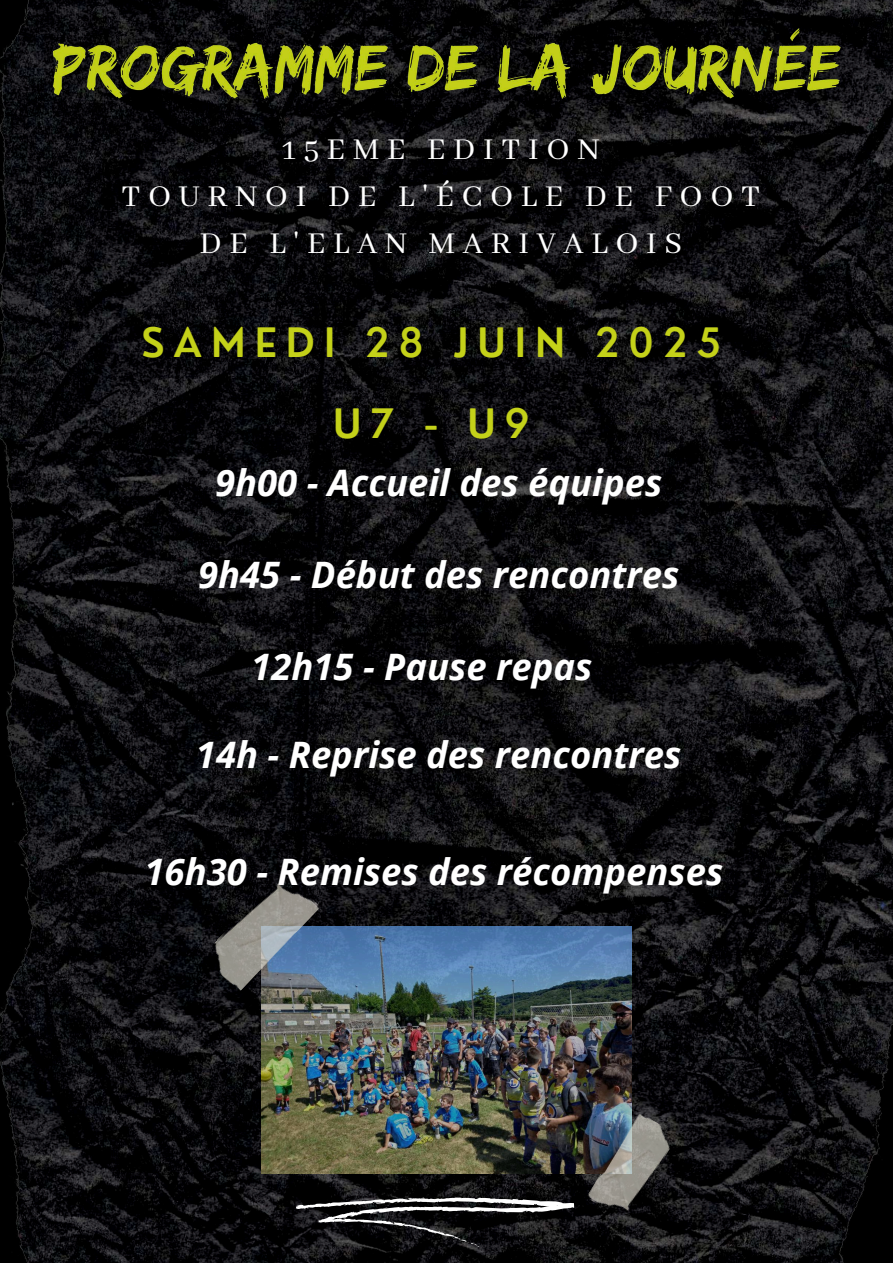
<style>
.page{position:relative;width:893px;height:1263px;background:#fff}
.page>*{position:absolute;margin:0;border:0;box-sizing:border-box;transform-origin:0 0}
.t1{font:600 39.53px "Nourd";letter-spacing:.225em;color:#c4d119}
.t2{font:italic 700 36.45px "Open Sans";color:#fff}
.t3{font:33.75px/47.2px "Abhaya Libre";letter-spacing:.225em;color:#fff;text-align:center}
</style>
<div class="page">
<img style="left:0;top:0;width:893px;height:1263px">
<svg style="left:295px;top:1197px;width:279px;height:50px;background:#333334"></svg>
<img style="left:261px;top:926px;width:371px;height:248px">
<img style="left:23px;top:2px;width:847px;height:129px">
<img style="left:202px;top:871px;width:119px;height:121px">
<img style="left:586px;top:1111px;width:92px;height:110px">
<p class="t3" style="left:121px;top:127px;width:640px">15EME EDITION<br>TOURNOI DE L'ÉCOLE DE FOOT<br>DE L'ELAN MARIVALOIS</p>
<p class="t1" style="left:141px;top:318px;width:581px">SAMEDI 28 JUIN 2025</p>
<p class="t1" style="left:333px;top:398px;width:198px">U7 - U9</p>
<p class="t2" style="left:215px;top:457px;width:449px">9h00 - Accueil des équipes</p>
<p class="t2" style="left:198px;top:549px;width:483px">9h45 - Début des rencontres</p>
<p class="t2" style="left:251px;top:641px;width:343px">12h15 - Pause repas</p>
<p class="t2" style="left:196px;top:729px;width:487px">14h - Reprise des rencontres</p>
<p class="t2" style="left:144px;top:846px;width:580px">16h30 - Remises des récompenses</p>
</div>
